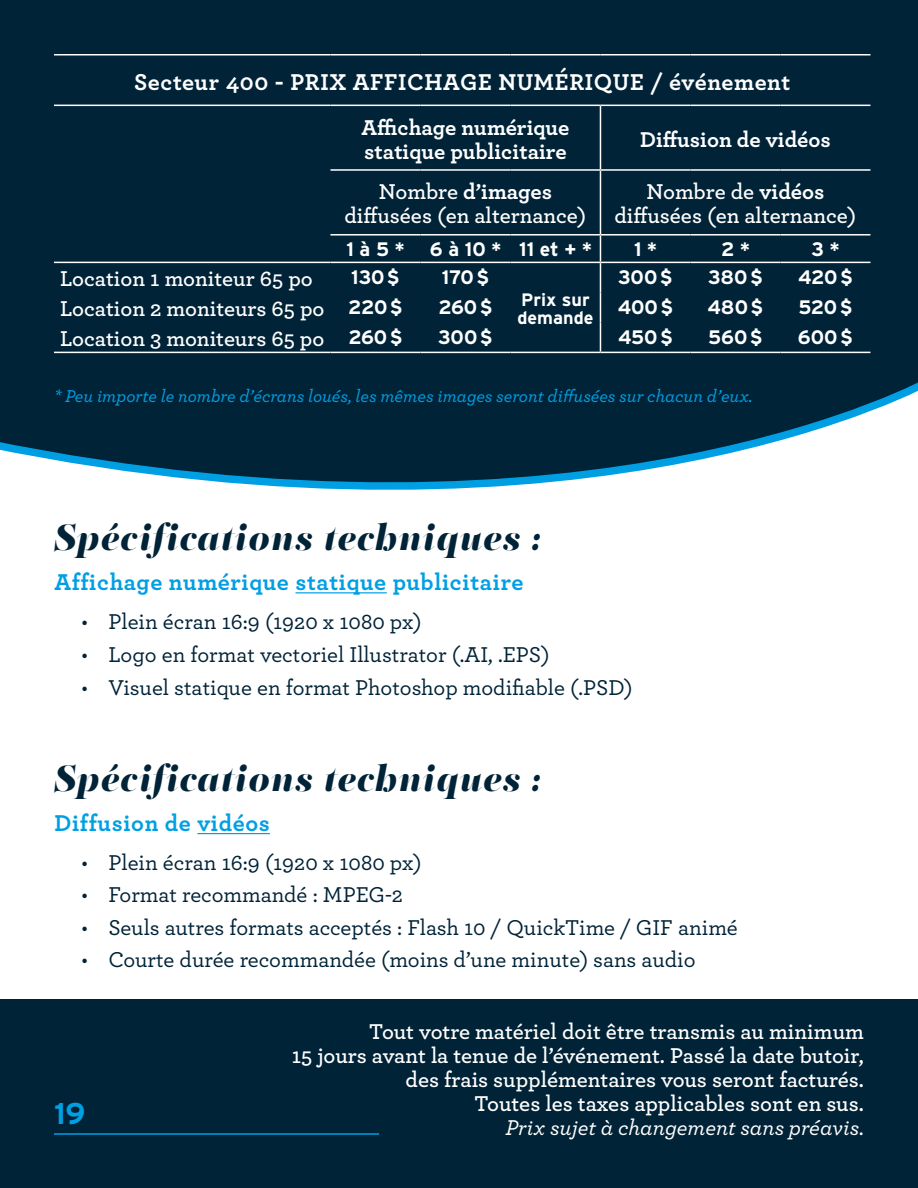
<style>
.page{position:relative;width:918px;height:1188px;background:#fff}
.page>*{position:absolute;margin:0;border:0;box-sizing:border-box;transform-origin:0 0}
.t1{font:italic 900 37.5px "PF Regal Finesse Pro";letter-spacing:.025em;color:#002337}
.t2{font:700 30px "Interstate";color:#009fe3}
.t3{font:700 24px "Archer";color:#009fe3}
.t4{font:700 24px "Archer";letter-spacing:.025em;color:#fff}
.t5{font:600 22.5px/24px "Archer";color:#fff;text-align:center}
.t6{font:500 22.5px "Archer";color:#002337}
.t7{font:700 22.5px/24px "Archer";color:#fff}
.t8{font:italic 500 22.5px "Archer";color:#fff}
.t9{font:700 19.5px "Interstate";color:#fff}
.t10{font:italic 500 18px "Archer";color:#009fe3}
.t11{font:700 18px/18px "Interstate";color:#fff}
.s1{font-weight:700}
.s2{font-family:"Interstate";font-weight:700;font-size:19.5px}
</style>
<div class="page">
<svg style="left:0;top:0;width:918px;height:490px;background:#0d3044"></svg>
<hr style="left:330px;top:169px;width:90px;height:2px;background:#fff">
<hr style="left:420px;top:169px;width:90px;height:2px;background:#fff">
<hr style="left:510px;top:169px;width:90px;height:2px;background:#fff">
<hr style="left:600px;top:169px;width:90px;height:2px;background:#fff">
<hr style="left:690px;top:169px;width:90px;height:2px;background:#fff">
<hr style="left:780px;top:169px;width:90px;height:2px;background:#fff">
<hr style="left:330px;top:234px;width:90px;height:2px;background:#fff">
<hr style="left:420px;top:234px;width:90px;height:2px;background:#fff">
<hr style="left:690px;top:234px;width:90px;height:2px;background:#fff">
<hr style="left:780px;top:234px;width:90px;height:2px;background:#fff">
<hr style="left:600px;top:106px;width:1px;height:63px;background:#fff">
<hr style="left:600px;top:171px;width:1px;height:63px;background:#fff">
<hr style="left:600px;top:322px;width:1px;height:30px;background:#fff">
<hr style="left:510px;top:234px;width:90px;height:2px;background:#fff">
<hr style="left:600px;top:234px;width:90px;height:2px;background:#fff">
<svg style="left:600px;top:236px;width:1px;height:56px"></svg>
<hr style="left:600px;top:292px;width:1px;height:30px;background:#fff">
<hr style="left:54px;top:352px;width:276px;height:1px;background:#fff">
<hr style="left:330px;top:352px;width:90px;height:1px;background:#fff">
<hr style="left:420px;top:352px;width:90px;height:1px;background:#fff">
<hr style="left:510px;top:352px;width:90px;height:1px;background:#fff">
<hr style="left:600px;top:352px;width:90px;height:1px;background:#fff">
<hr style="left:690px;top:352px;width:90px;height:1px;background:#fff">
<hr style="left:780px;top:352px;width:90px;height:1px;background:#fff">
<hr style="left:54px;top:54px;width:276px;height:2px;background:#fff">
<hr style="left:330px;top:54px;width:90px;height:2px;background:#fff">
<hr style="left:420px;top:54px;width:90px;height:2px;background:#fff">
<hr style="left:510px;top:54px;width:90px;height:2px;background:#fff">
<hr style="left:600px;top:54px;width:90px;height:2px;background:#fff">
<hr style="left:690px;top:54px;width:90px;height:2px;background:#fff">
<hr style="left:780px;top:54px;width:90px;height:2px;background:#fff">
<hr style="left:54px;top:105px;width:276px;height:1px;background:#fff">
<hr style="left:330px;top:105px;width:90px;height:1px;background:#fff">
<hr style="left:420px;top:105px;width:90px;height:1px;background:#fff">
<hr style="left:510px;top:105px;width:90px;height:1px;background:#fff">
<hr style="left:600px;top:105px;width:90px;height:1px;background:#fff">
<hr style="left:690px;top:105px;width:90px;height:1px;background:#fff">
<hr style="left:780px;top:105px;width:90px;height:1px;background:#fff">
<hr style="left:54px;top:262px;width:276px;height:1px;background:#fff">
<hr style="left:330px;top:262px;width:90px;height:1px;background:#fff">
<hr style="left:420px;top:262px;width:90px;height:1px;background:#fff">
<hr style="left:510px;top:262px;width:90px;height:1px;background:#fff">
<hr style="left:600px;top:262px;width:90px;height:1px;background:#fff">
<hr style="left:690px;top:262px;width:90px;height:1px;background:#fff">
<hr style="left:780px;top:262px;width:90px;height:1px;background:#fff">
<div style="left:0;top:999px;width:918px;height:189px;background:#002337"></div>
<hr style="left:295px;top:592px;width:92px;height:1px;background:#009fe3">
<hr style="left:197px;top:833px;width:73px;height:1px;background:#009fe3">
<hr style="left:54px;top:1133px;width:325px;height:2px;background:#009fe3">
<p class="t4" style="left:134px;top:63px;width:658px">Secteur 400 - PRIX AFFICHAGE NUMÉRIQUE / événement</p>
<p class="t7" style="left:361px;top:114px;width:210px">Affichage numérique statique publicitaire</p>
<p class="t7" style="left:640px;top:126px;width:192px">Diffusion de vidéos</p>
<p class="t5" style="left:344px;top:179px;width:244px">Nombre <span class="s1">d’images </span>diffusées (en alternance)</p>
<p class="t5" style="left:614px;top:179px;width:244px">Nombre de <span class="s1">vidéos </span>diffusées (en alternance)</p>
<p class="t9" style="left:346px;top:239px;width:60px">1 à 5 *</p>
<p class="t9" style="left:430px;top:239px;width:164px">6 à 10 * 11 et + *</p>
<p class="t9" style="left:634px;top:239px;width:24px">1 *</p>
<p class="t9" style="left:721px;top:239px;width:30px">2 *</p>
<p class="t9" style="left:811px;top:239px;width:29px">3 *</p>
<p class="t9" style="left:618px;top:266px;width:56px">300$</p>
<p class="t9" style="left:708px;top:266px;width:56px">380$</p>
<p class="t9" style="left:798px;top:266px;width:56px">420$</p>
<p class="t5" style="left:60px;top:266px;width:254px">Location 1 moniteur 65 po</p>
<p class="t9" style="left:351px;top:266px;width:50px">130$</p>
<p class="t9" style="left:442px;top:266px;width:49px">170$</p>
<p class="t11" style="left:517px;top:290px;width:77px">Prix sur demande</p>
<p class="t5" style="left:60px;top:296px;width:344px">Location 2 moniteurs 65 po <span class="s2">220$</span></p>
<p class="t9" style="left:438px;top:296px;width:56px">260$</p>
<p class="t9" style="left:618px;top:296px;width:57px">400$</p>
<p class="t9" style="left:708px;top:296px;width:57px">480$</p>
<p class="t9" style="left:798px;top:296px;width:56px">520$</p>
<p class="t5" style="left:60px;top:326px;width:344px">Location 3 moniteurs 65 po <span class="s2">260$</span></p>
<p class="t9" style="left:438px;top:326px;width:56px">300$</p>
<p class="t9" style="left:618px;top:326px;width:56px">450$</p>
<p class="t9" style="left:708px;top:326px;width:56px">560$</p>
<p class="t9" style="left:798px;top:326px;width:56px">600$</p>
<p class="t10" style="left:54px;top:383px;width:700px">* Peu importe le nombre d’écrans loués, les mêmes images seront diffusées sur chacun d’eux.</p>
<h1 class="t1" style="left:54px;top:514px;width:488px">Spécifications techniques :</h1>
<p class="t3" style="left:54px;top:564px;width:470px">Affichage numérique statique publicitaire</p>
<p class="t6" style="left:81px;top:606px;width:342px">• Plein écran 16:9 (1920 x 1080 px)</p>
<p class="t6" style="left:81px;top:638px;width:470px">• Logo en format vectoriel Illustrator (.AI, .EPS)</p>
<p class="t6" style="left:81px;top:672px;width:553px">• Visuel statique en format Photoshop modifiable (.PSD)</p>
<h1 class="t1" style="left:54px;top:755px;width:488px">Spécifications techniques :</h1>
<p class="t3" style="left:54px;top:804px;width:217px">Diffusion de vidéos</p>
<p class="t6" style="left:81px;top:847px;width:342px">• Plein écran 16:9 (1920 x 1080 px)</p>
<p class="t6" style="left:81px;top:879px;width:323px">• Format recommandé : MPEG-2</p>
<p class="t6" style="left:81px;top:911px;width:658px">• Seuls autres formats acceptés : Flash 10 / QuickTime / GIF animé</p>
<p class="t6" style="left:81px;top:943px;width:616px">• Courte durée recommandée (moins d’une minute) sans audio</p>
<h2 class="t2" style="left:54px;top:1097px;width:33px">19</h2>
<p class="t5" style="left:292px;top:1018px;width:574px;text-align:right">Tout votre matériel doit être transmis au minimum<br>15 jours avant la tenue de l’événement. Passé la date butoir, des frais supplémentaires vous seront facturés.<br>Toutes les taxes applicables sont en sus.</p>
<p class="t8" style="left:506px;top:1111px;width:360px">Prix sujet à changement sans préavis.</p>
</div>
